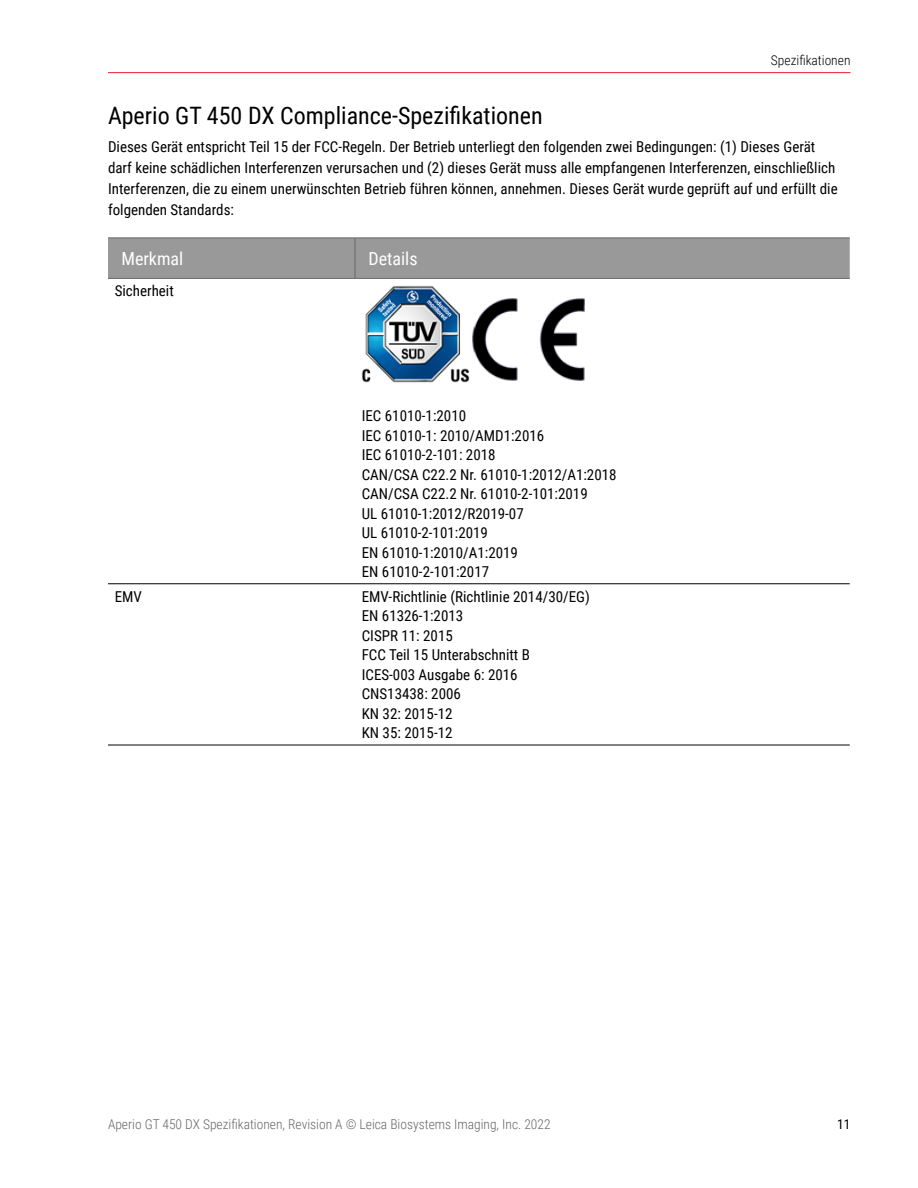
<style>
.page{position:relative;width:918px;height:1188px;background:#fff}
.page>*{position:absolute;margin:0;border:0;box-sizing:border-box;transform-origin:0 0}
.t1{font:24px "Roboto Condensed";color:#000}
.t2{font:18px "Roboto Condensed";color:#fff}
.t3{font:15px/19.5px "Roboto Condensed";color:#000}
.t4{font:300 13.5px "Roboto Condensed";color:#666}
.t5{font:300 13.5px "Roboto Condensed";color:#000}
.t6{font:13.5px "Roboto Condensed";color:#000}
</style>
<div class="page">
<hr style="left:108px;top:72px;width:742px;height:1px;background:#ed1b2f">
<div style="left:108px;top:239px;width:742px;height:39px;background:#999"></div>
<svg style="left:108px;top:373px;width:742px;height:372px"></svg>
<hr style="left:108px;top:238px;width:247px;height:1px;background:#666">
<hr style="left:355px;top:238px;width:495px;height:1px;background:#666">
<hr style="left:355px;top:238px;width:1px;height:40px;background:#666">
<hr style="left:108px;top:278px;width:247px;height:1px;background:#666">
<hr style="left:355px;top:278px;width:495px;height:1px;background:#666">
<hr style="left:108px;top:583px;width:247px;height:1px;background:#000">
<hr style="left:108px;top:745px;width:247px;height:1px;background:#000">
<hr style="left:355px;top:583px;width:495px;height:1px;background:#000">
<hr style="left:355px;top:745px;width:495px;height:1px;background:#000">
<img style="left:362px;top:286px;width:108px;height:96px">
<img style="left:470px;top:298px;width:117px;height:84px">
<p class="t5" style="left:771px;top:51px;width:81px">Spezifikationen</p>
<h1 class="t1" style="left:108px;top:99px;width:436px">Aperio GT 450 DX Compliance-Spezifikationen</h1>
<p class="t3" style="left:108px;top:136px;width:731px;line-height:21px">Dieses Gerät entspricht Teil 15 der FCC-Regeln. Der Betrieb unterliegt den folgenden zwei Bedingungen: (1) Dieses Gerät darf keine schädlichen Interferenzen verursachen und (2) dieses Gerät muss alle empfangenen Interferenzen, einschließlich Interferenzen, die zu einem unerwünschten Betrieb führen können, annehmen. Dieses Gerät wurde geprüft auf und erfüllt die folgenden Standards:</p>
<p class="t2" style="left:122px;top:246px;width:63px">Merkmal</p>
<p class="t2" style="left:368px;top:246px;width:51px">Details</p>
<p class="t3" style="left:115px;top:281px;width:61px">Sicherheit</p>
<p class="t3" style="left:362px;top:405px;width:256px">IEC 61010-1:2010<br>IEC 61010-1: 2010/AMD1:2016<br>IEC 61010-2-101: 2018<br>CAN/CSA C22.2 Nr. 61010-1:2012/A1:2018<br>CAN/CSA C22.2 Nr. 61010-2-101:2019<br>UL 61010-1:2012/R2019-07<br>UL 61010-2-101:2019<br>EN 61010-1:2010/A1:2019<br>EN 61010-2-101:2017</p>
<p class="t3" style="left:115px;top:586px;width:29px">EMV</p>
<p class="t3" style="left:362px;top:586px;width:230px">EMV-Richtlinie (Richtlinie 2014/30/EG)<br>EN 61326-1:2013<br>CISPR 11: 2015<br>FCC Teil 15 Unterabschnitt B<br>ICES-003 Ausgabe 6: 2016<br>CNS13438: 2006<br>KN 32: 2015-12<br>KN 35: 2015-12</p>
<p class="t4" style="left:108px;top:1115px;width:444px">Aperio GT 450 DX Spezifikationen, Revision A © Leica Biosystems Imaging, Inc. 2022</p>
<p class="t6" style="left:837px;top:1115px;width:15px">11</p>
</div>
